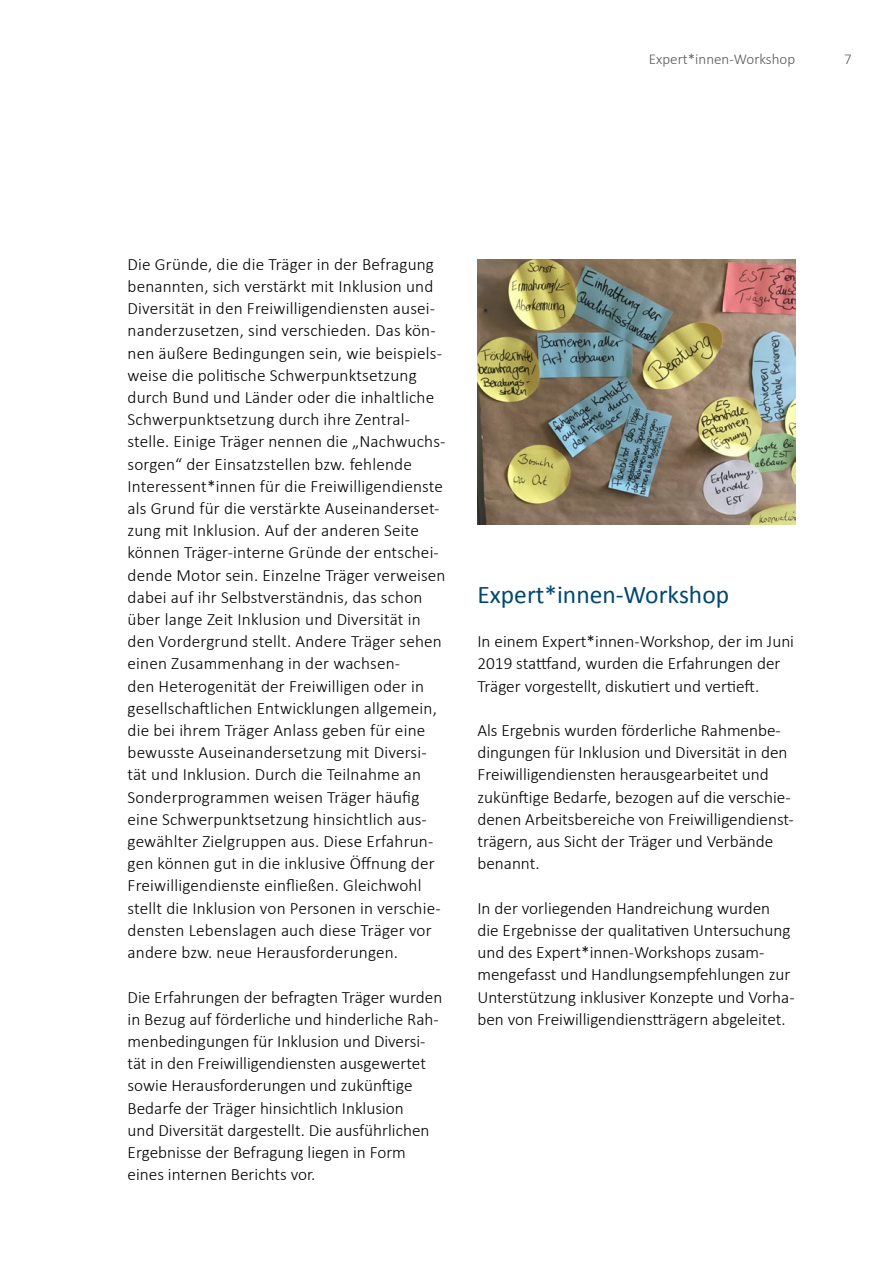
<style>
.page{position:relative;width:893px;height:1263px;background:#fff}
.page>*{position:absolute;margin:0;border:0;box-sizing:border-box;transform-origin:0 0}
.H2_17_20{font:25.5px "Calibri";color:#00486f}
.P_copy{font:300 17.25px/22.2px "Calibri";color:#000}
.t1{font:300 15px "Calibri";color:#58585a}
</style>
<div class="page">
<img style="left:477px;top:259px;width:318px;height:265px">
<p class="t1" style="left:649px;top:49px;width:148px">Expert*innen-Workshop</p>
<p class="t1" style="left:844px;top:50px;width:9px">7</p>
<p class="P_copy" style="left:128px;top:252px;width:319px">Die Gründe, die die Träger in der Befragung benannten, sich verstärkt mit Inklusion und Diversität in den Freiwilligendiensten ausei&shy;nanderzusetzen, sind verschieden. Das kön&shy;nen äußere Bedingungen sein, wie beispiels&shy;weise die politische Schwerpunktsetzung durch Bund und Länder oder die inhaltliche Schwerpunktsetzung durch ihre Zentral&shy;stelle. Einige Träger nennen die „Nachwuchs&shy;sorgen“ der Einsatzstellen bzw. fehlende Interessent*innen für die Freiwilligendienste als Grund für die verstärkte Auseinanderset&shy;zung mit Inklusion. Auf der anderen Seite können Träger-interne Gründe der entschei&shy;dende Motor sein. Einzelne Träger verweisen dabei auf ihr Selbstverständnis, das schon über lange Zeit Inklusion und Diversität in den Vordergrund stellt. Andere Träger sehen einen Zusammenhang in der wachsen-<br>den Heterogenität der Freiwilligen oder in gesellschaftlichen Entwicklungen allgemein, die bei ihrem Träger Anlass geben für eine bewusste Auseinandersetzung mit Diversi&shy;tät und Inklusion. Durch die Teilnahme an Sonderprogrammen weisen Träger häufig eine Schwerpunktsetzung hinsichtlich aus&shy;gewählter Zielgruppen aus. Diese Erfahrun&shy;gen können gut in die inklusive Öffnung der Freiwilligendienste einfließen. Gleichwohl stellt die Inklusion von Personen in verschie&shy;densten Lebenslagen auch diese Träger vor andere bzw. neue Herausforderungen.</p>
<p class="P_copy" style="left:128px;top:985px;width:316px">Die Erfahrungen der befragten Träger wurden in Bezug auf förderliche und hinderliche Rah&shy;menbedingungen für Inklusion und Diversi&shy;tät in den Freiwilligendiensten ausgewertet sowie Herausforderungen und zukünftige Bedarfe der Träger hinsichtlich Inklusion<br>und Diversität dargestellt. Die ausführlichen Ergebnisse der Befragung liegen in Form eines internen Berichts vor.</p>
<h2 class="H2_17_20" style="left:477px;top:578px;width:253px">Expert*innen-Workshop</h2>
<p class="P_copy" style="left:477px;top:630px;width:318px">In einem Expert*innen-Workshop, der im Juni<br>2019 stattfand, wurden die Erfahrungen der<br>Träger vorgestellt, diskutiert und vertieft.</p>
<p class="P_copy" style="left:477px;top:718px;width:318px">Als Ergebnis wurden förderliche Rahmenbe&shy;dingungen für Inklusion und Diversität in den Freiwilligendiensten herausgearbeitet und zukünftige Bedarfe, bezogen auf die verschie&shy;denen Arbeitsbereiche von Freiwilligendienst&shy;trägern, aus Sicht der Träger und Verbände benannt.</p>
<p class="P_copy" style="left:477px;top:896px;width:319px">In der vorliegenden Handreichung wurden die Ergebnisse der qualitativen Untersuchung und des Expert*innen-Workshops zusam&shy;mengefasst und Handlungsempfehlungen zur Unterstützung inklusiver Konzepte und Vorha&shy;ben von Freiwilligendienstträgern abgeleitet.</p>
</div>
